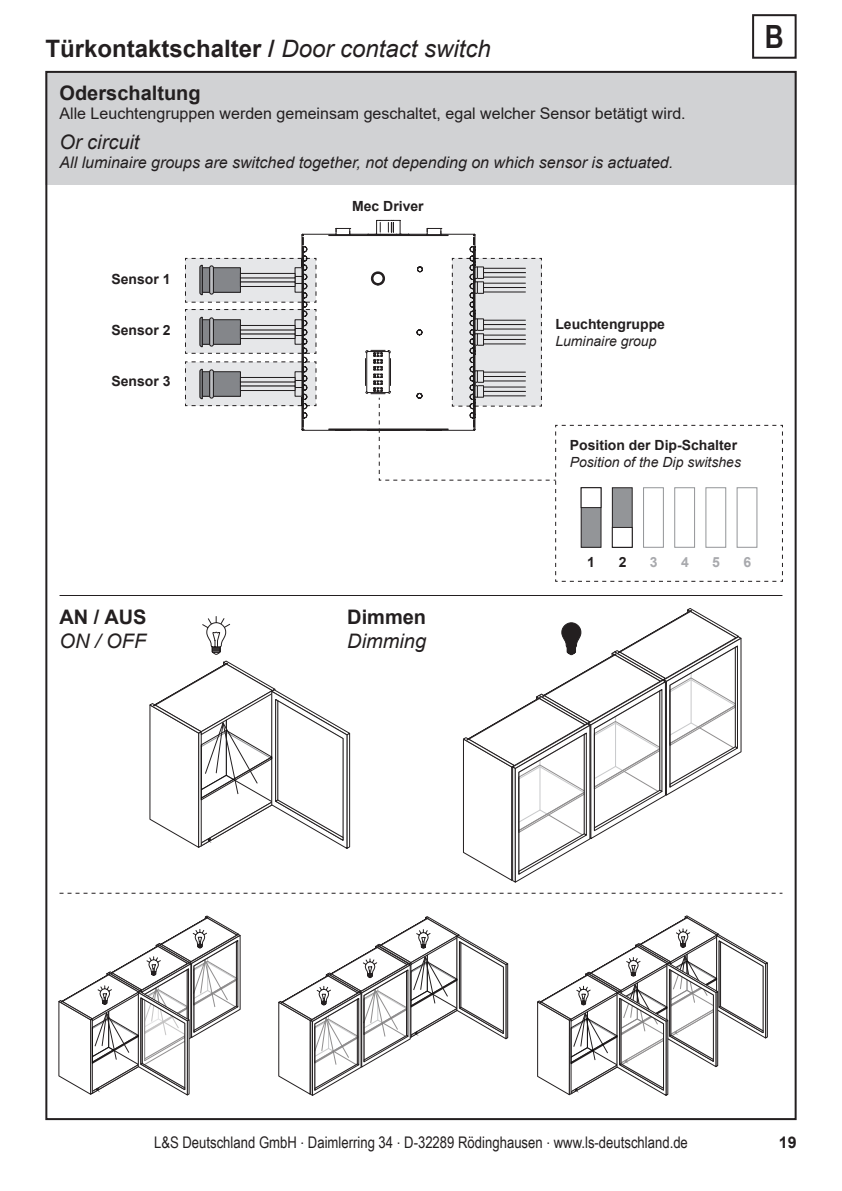
<style>
.page{position:relative;width:842px;height:1191px;background:#fff}
.page>*{position:absolute;margin:0;border:0;box-sizing:border-box;transform-origin:0 0}
.Nummerierung{font:700 32px "Arial Narrow";color:#231f20}
.t1{font:700 24px "Arial";color:#231f20}
.t2{font:700 20px "Arial";color:#231f20}
.t3{font:italic 20px "Arial";color:#231f20}
.t4{font:16px "Arial";color:#231f20}
.t5{font:16px "Arial Narrow";color:#231f20}
.t6{font:italic 16px "Arial";color:#231f20}
.t7{font:700 16px "Arial";color:#231f20}
.t8{font:700 14px "Arial";color:#231f20}
.t9{font:italic 14px "Arial";color:#231f20}
.t10{font:700 14px "Arial";color:#a8a9ad}
.s1{font-weight:400;font-style:italic}
</style>
<div class="page">
<hr style="left:60px;top:595px;width:722px;height:1px;background:#231f20">
<div style="left:45px;top:71px;width:752px;height:113px;background:#d1d2d4"></div>
<svg style="left:60px;top:892px;width:722px;height:1px"></svg>
<svg style="left:537px;top:915px;width:231px;height:181px"></svg>
<svg style="left:58px;top:915px;width:183px;height:181px"></svg>
<svg style="left:185px;top:219px;width:598px;height:363px"></svg>
<svg style="left:278px;top:916px;width:231px;height:180px"></svg>
<svg style="left:463px;top:608px;width:279px;height:275px"></svg>
<svg style="left:149px;top:616px;width:202px;height:233px"></svg>
<div style="left:752px;top:14px;width:45px;height:45px;border:2px solid #231f20"></div>
<p class="t1" style="left:45px;top:31px;width:447px">Türkontaktschalter / <span class="s1">Door contact switch</span></p>
<p class="t2" style="left:60px;top:78px;width:143px">Oderschaltung</p>
<p class="t4" style="left:60px;top:102px;width:628px">Alle Leuchtengruppen werden gemeinsam geschaltet, egal welcher Sensor betätigt wird.</p>
<p class="t3" style="left:60px;top:129px;width:82px">Or circuit</p>
<p class="t6" style="left:60px;top:152px;width:615px">All luminaire groups are switched together, not depending on which sensor is actuated.</p>
<p class="t8" style="left:112px;top:269px;width:61px">Sensor 1</p>
<p class="t8" style="left:112px;top:320px;width:61px">Sensor 2</p>
<p class="t8" style="left:112px;top:371px;width:61px">Sensor 3</p>
<p class="t8" style="left:352px;top:196px;width:73px">Mec Driver</p>
<p class="t8" style="left:555px;top:314px;width:111px">Leuchtengruppe</p>
<p class="t9" style="left:555px;top:332px;width:103px">Luminaire group</p>
<p class="t8" style="left:570px;top:435px;width:169px">Position der Dip-Schalter</p>
<p class="t9" style="left:570px;top:452px;width:173px">Position of the Dip switshes</p>
<p class="Nummerierung" style="left:765px;top:13px;width:20px">B</p>
<p class="t2" style="left:60px;top:603px;width:89px">AN / AUS</p>
<p class="t3" style="left:60px;top:628px;width:88px">ON / OFF</p>
<p class="t2" style="left:347px;top:603px;width:80px">Dimmen</p>
<p class="t3" style="left:347px;top:628px;width:80px">Dimming</p>
<p class="t8" style="left:587px;top:552px;width:9px">1</p>
<p class="t8" style="left:619px;top:552px;width:9px">2</p>
<p class="t10" style="left:650px;top:552px;width:9px">3</p>
<p class="t10" style="left:681px;top:552px;width:9px">4</p>
<p class="t10" style="left:712px;top:552px;width:9px">5</p>
<p class="t10" style="left:743px;top:552px;width:9px">6</p>
<p class="t5" style="left:154px;top:1131px;width:535px">L&amp;S Deutschland GmbH . Daimlerring 34 . D-32289 Rödinghausen . www.ls-deutschland.de</p>
<p class="t7" style="left:779px;top:1131px;width:19px">19</p>
</div>
